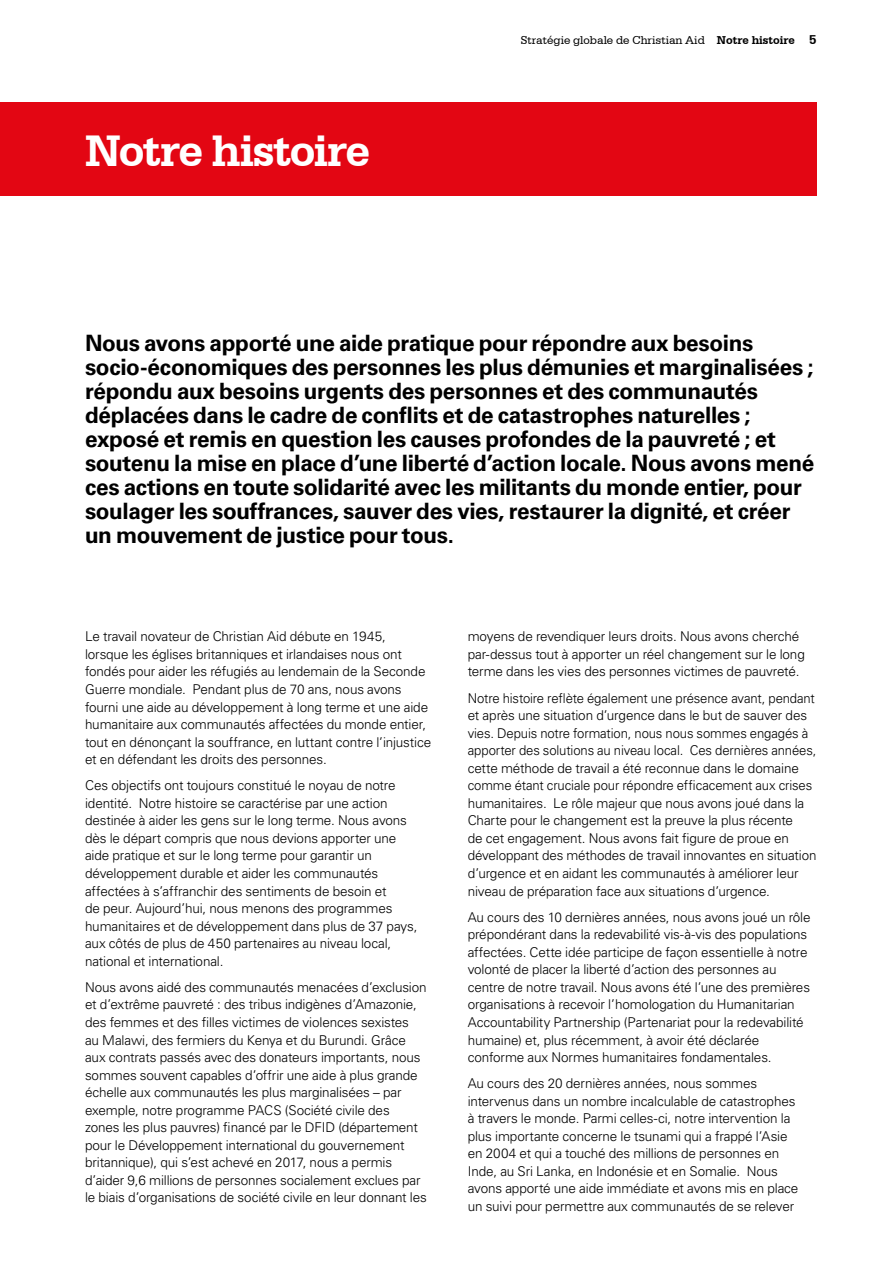
<style>
.page{position:relative;width:893px;height:1263px;background:#fff}
.page>*{position:absolute;margin:0;border:0;box-sizing:border-box;transform-origin:0 0}
.t1{font:700 46.5px "Serifa BT";letter-spacing:-.025em;color:#fff}
.t2{font:700 22.5px/24px "Univers CA";letter-spacing:-.015em;color:#000}
.t3{font:300 13.5px/17.5px "Univers CA";letter-spacing:-.01em;color:#000}
.t4{font:12px "Serifa BT";color:#000}
.s1{font-weight:700}
.s2{font-weight:700;font-size:13.5px}
</style>
<div class="page">
<div style="left:0;top:102px;width:816px;height:94px;background:#e30613"></div>
<h1 class="t1" style="left:85px;top:122px;width:287px">Notre histoire</h1>
<p class="t4" style="left:521px;top:33px;width:297px">Stratégie globale de Christian Aid <span class="s1">Notre histoire</span> <span class="s2">5</span></p>
<p class="t2" style="left:85px;top:331px;width:731px">Nous avons apporté une aide pratique pour répondre aux besoins socio-économiques des personnes les plus démunies et marginalisées ; répondu aux besoins urgents des personnes et des communautés déplacées dans le cadre de conflits et de catastrophes naturelles ; exposé et remis en question les causes profondes de la pauvreté ; et soutenu la mise en place d’une liberté d’action locale. Nous avons mené ces actions en toute solidarité avec les militants du monde entier, pour soulager les souffrances, sauver des vies, restaurer la dignité, et créer un mouvement de justice pour tous.</p>
<p class="t3" style="left:85px;top:628px;width:348px">Le travail novateur de Christian Aid débute en 1945, lorsque les églises britanniques et irlandaises nous ont fondés pour aider les réfugiés au lendemain de la Seconde Guerre mondiale. Pendant plus de 70 ans, nous avons fourni une aide au développement à long terme et une aide humanitaire aux communautés affectées du monde entier, tout en dénonçant la souffrance, en luttant contre l’injustice et en défendant les droits des personnes.</p>
<p class="t3" style="left:85px;top:777px;width:334px">Ces objectifs ont toujours constitué le noyau de notre identité. Notre histoire se caractérise par une action destinée à aider les gens sur le long terme. Nous avons dès le départ compris que nous devions apporter une aide pratique et sur le long terme pour garantir un développement durable et aider les communautés affectées à s’affranchir des sentiments de besoin et<br>de peur. Aujourd’hui, nous menons des programmes humanitaires et de développement dans plus de 37 pays, aux côtés de plus de 450 partenaires au niveau local, national et international.</p>
<p class="t3" style="left:85px;top:978px;width:343px">Nous avons aidé des communautés menacées d’exclusion et d’extrême pauvreté : des tribus indigènes d’Amazonie, des femmes et des filles victimes de violences sexistes<br>au Malawi, des fermiers du Kenya et du Burundi. Grâce aux contrats passés avec des donateurs importants, nous sommes souvent capables d’offrir une aide à plus grande échelle aux communautés les plus marginalisées – par exemple, notre programme PACS (Société civile des zones les plus pauvres) financé par le DFID (département pour le Développement international du gouvernement britannique), qui s’est achevé en 2017, nous a permis d’aider 9,6 millions de personnes socialement exclues par le biais d’organisations de société civile en leur donnant les</p>
<p class="t3" style="left:468px;top:628px;width:339px">moyens de revendiquer leurs droits. Nous avons cherché par-dessus tout à apporter un réel changement sur le long terme dans les vies des personnes victimes de pauvreté.</p>
<p class="t3" style="left:468px;top:689px;width:350px">Notre histoire reflète également une présence avant, pendant et après une situation d’urgence dans le but de sauver des vies. Depuis notre formation, nous nous sommes engagés à apporter des solutions au niveau local. Ces dernières années, cette méthode de travail a été reconnue dans le domaine comme étant cruciale pour répondre efficacement aux crises humanitaires. Le rôle majeur que nous avons joué dans la Charte pour le changement est la preuve la plus récente<br>de cet engagement. Nous avons fait figure de proue en développant des méthodes de travail innovantes en situation d’urgence et en aidant les communautés à améliorer leur niveau de préparation face aux situations d’urgence.</p>
<p class="t3" style="left:468px;top:908px;width:344px">Au cours des 10 dernières années, nous avons joué un rôle prépondérant dans la redevabilité vis-à-vis des populations affectées. Cette idée participe de façon essentielle à notre volonté de placer la liberté d’action des personnes au centre de notre travail. Nous avons été l’une des premières organisations à recevoir l’homologation du Humanitarian Accountability Partnership (Partenariat pour la redevabilité humaine) et, plus récemment, à avoir été déclarée conforme aux Normes humanitaires fondamentales.</p>
<p class="t3" style="left:468px;top:1074px;width:332px">Au cours des 20 dernières années, nous sommes intervenus dans un nombre incalculable de catastrophes à travers le monde. Parmi celles-ci, notre intervention la plus importante concerne le tsunami qui a frappé l’Asie en 2004 et qui a touché des millions de personnes en Inde, au Sri Lanka, en Indonésie et en Somalie. Nous avons apporté une aide immédiate et avons mis en place un suivi pour permettre aux communautés de se relever</p>
</div>
